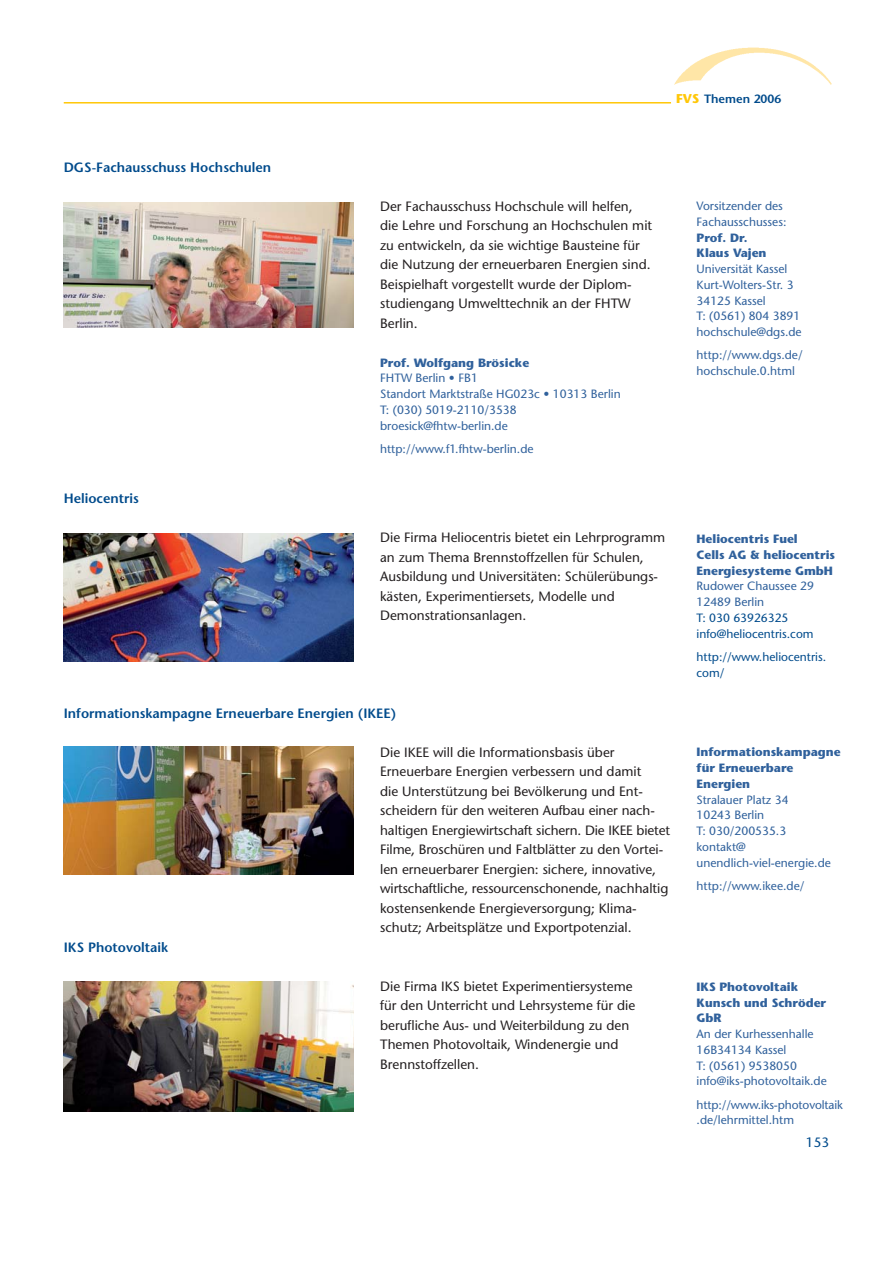
<style>
.page{position:relative;width:893px;height:1263px;background:#fff}
.page>*{position:absolute;margin:0;border:0;box-sizing:border-box;transform-origin:0 0}
.t1{font:13.5px/19.5px "Stone Sans";color:#231f20}
.t2{font:600 13.5px "Stone Sans";color:#004b8c}
.t3{font:13.5px "Stone Sans";color:#004b8c}
.t4{font:12px/15.8px "Stone Sans";color:#30619c}
.t5{font:700 12px/15.8px "Stone Sans";color:#30619c}
.t6{font:12px/15.8px "Stone Sans";color:#004b8c}
.t7{font:600 12px "Stone Sans";color:#004b8c}
.s1{font-weight:700;font-size:12.75px;color:#ffc708}
</style>
<div class="page">
<hr style="left:64px;top:102px;width:607px;height:2px;background:#ffc708">
<img style="left:674px;top:47px;width:158px;height:38px">
<img style="left:64px;top:202px;width:290px;height:125px">
<img style="left:64px;top:534px;width:290px;height:127px">
<img style="left:64px;top:746px;width:290px;height:128px">
<img style="left:64px;top:981px;width:290px;height:131px">
<p class="t7" style="left:676px;top:94px;width:107px"><span class="s1">FVS</span> Themen 2006</p>
<p class="t2" style="left:64px;top:162px;width:209px">DGS-Fachausschuss Hochschulen</p>
<p class="t2" style="left:64px;top:493px;width:77px">Heliocentris</p>
<p class="t1" style="left:380px;top:197px;width:274px">Der Fachausschuss Hochschule will helfen, die Lehre und Forschung an Hochschulen mit zu entwickeln, da sie wichtige Bausteine für die Nutzung der erneuerbaren Energien sind.<br>Beispielhaft vorgestellt wurde der Diplom&shy;studiengang Umwelttechnik an der FHTW Berlin.</p>
<p class="t5" style="left:380px;top:356px;width:151px">Prof. Wolfgang Brösicke</p>
<p class="t4" style="left:380px;top:371px;width:242px">FHTW Berlin • FB1<br>Standort Marktstraße HG023c • 10313 Berlin<br>T: (030) 5019-2110/3538 broesick@fhtw-berlin.de</p>
<p class="t4" style="left:380px;top:442px;width:155px">http://www.f1.fhtw-berlin.de</p>
<p class="t1" style="left:380px;top:529px;width:287px">Die Firma Heliocentris bietet ein Lehrprogramm an zum Thema Brennstoffzellen für Schulen, Ausbildung und Universitäten: Schülerübungs&shy;kästen, Experimentiersets, Modelle und Demonstrationsanlagen.</p>
<p class="t2" style="left:64px;top:708px;width:334px">Informationskampagne Erneuerbare Energien (IKEE)</p>
<p class="t4" style="left:696px;top:199px;width:91px">Vorsitzender des<br>Fachausschusses:</p>
<p class="t5" style="left:696px;top:231px;width:72px">Prof. Dr.<br>Klaus Vajen</p>
<p class="t4" style="left:696px;top:262px;width:107px">Universität Kassel<br>Kurt-Wolters-Str. 3<br>34125 Kassel<br>T: (0561) 804 3891 hochschule@dgs.de</p>
<p class="t4" style="left:696px;top:349px;width:108px">http://www.dgs.de/ hochschule.0.html</p>
<p class="t5" style="left:696px;top:532px;width:140px">Heliocentris Fuel<br>Cells AG &amp; heliocentris<br>Energiesysteme GmbH</p>
<p class="t4" style="left:696px;top:580px;width:119px">Rudower Chaussee 29<br>12489 Berlin</p>
<p class="t6" style="left:696px;top:611px;width:119px">T: 030 63926325 info@heliocentris.com</p>
<p class="t6" style="left:696px;top:650px;width:131px">http://www.heliocentris. com/</p>
<p class="t2" style="left:64px;top:942px;width:106px">IKS Photovoltaik</p>
<p class="t1" style="left:380px;top:743px;width:291px">Die IKEE will die Informationsbasis über Erneuerbare Energien verbessern und damit<br>die Unterstützung bei Bevölkerung und Ent&shy;scheidern für den weiteren Aufbau einer nach&shy;haltigen Energiewirtschaft sichern. Die IKEE bietet Filme, Broschüren und Faltblätter zu den Vortei&shy;len erneuerbarer Energien: sichere, innovative, wirtschaftliche, ressourcenschonende, nachhaltig kostensenkende Energieversorgung; Klima&shy;schutz; Arbeitsplätze und Exportpotenzial.</p>
<p class="t1" style="left:380px;top:977px;width:257px">Die Firma IKS bietet Experimentiersysteme für den Unterricht und Lehrsysteme für die berufliche Aus- und Weiterbildung zu den Themen Photovoltaik, Windenergie und Brennstoffzellen.</p>
<p class="t5" style="left:696px;top:745px;width:146px">Informationskampagne für Erneuerbare<br>Energien</p>
<p class="t4" style="left:696px;top:793px;width:136px">Stralauer Platz 34<br>10243 Berlin<br>T: 030/200535.3 kontakt@ unendlich-viel-energie.de</p>
<p class="t4" style="left:696px;top:879px;width:109px">http://www.ikee.de/</p>
<p class="t5" style="left:696px;top:980px;width:131px">IKS Photovoltaik<br>Kunsch und Schröder<br>GbR</p>
<p class="t4" style="left:696px;top:1027px;width:132px">An der Kurhessenhalle<br>16B34134 Kassel<br>T: (0561) 9538050 info@iks-photovoltaik.de</p>
<p class="t4" style="left:696px;top:1098px;width:148px">http://www.iks-photovoltaik .de/lehrmittel.htm</p>
<p class="t3" style="left:806px;top:1137px;width:25px">153</p>
</div>
